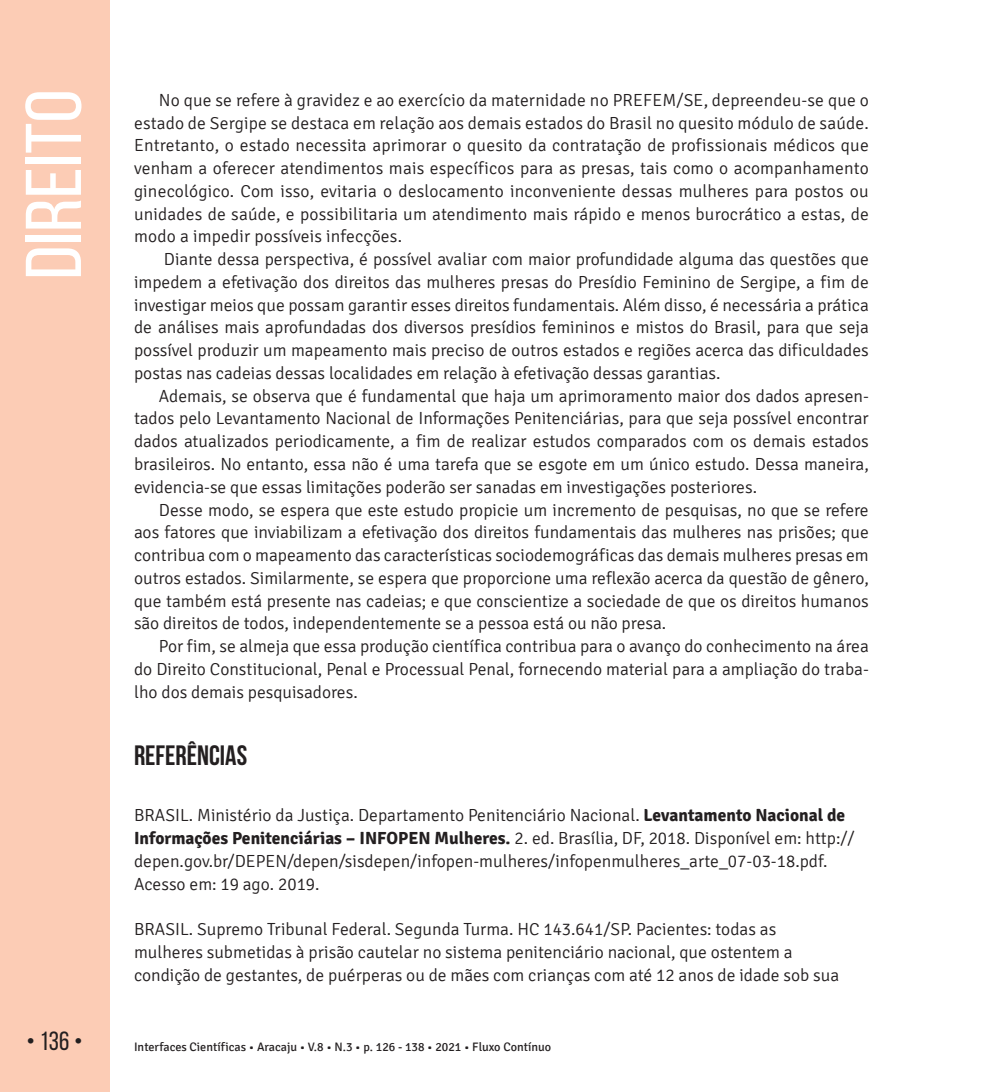
<style>
.page{position:relative;width:993px;height:1092px;background:#fff}
.page>*{position:absolute;margin:0;border:0;box-sizing:border-box;transform-origin:0 0}
.t1{font:78.75px "Bebas Neue";color:#fff;scale:1.09 1}
.t2{font:700 28px "Bebas Neue";color:#231f20}
.t3{font:26.25px "Bebas Neue";color:#231f20}
.t4{font:300 17.5px/22.8px "Signika";color:#231f20;text-align:justify}
.t5{font:12.25px "Signika";color:#231f20}
.s1{font-weight:700}
</style>
<div class="page">
<div style="left:0;top:0;width:109px;height:1091px;background:#fcccb5"></div>
<h1 class="t1" style="left:11px;top:279px;width:176px;rotate:-90deg">Direito</h1>
<p class="t4" style="left:134px;top:89px;width:736px;text-indent:25px">No que se refere à gravidez e ao exercício da maternidade no PREFEM/SE, depreendeu-se que o estado de Sergipe se destaca em relação aos demais estados do Brasil no quesito módulo de saúde.<br>Entretanto, o estado necessita aprimorar o quesito da contratação de profissionais médicos que venham a oferecer atendimentos mais específicos para as presas, tais como o acompanhamento ginecológico. Com isso, evitaria o deslocamento inconveniente dessas mulheres para postos ou unidades de saúde, e possibilitaria um atendimento mais rápido e menos burocrático a estas, de modo a impedir possíveis infecções.</p>
<p class="t4" style="left:134px;top:248px;width:736px;text-indent:30px">Diante dessa perspectiva, é possível avaliar com maior profundidade alguma das questões que impedem a efetivação dos direitos das mulheres presas do Presídio Feminino de Sergipe, a fim de investigar meios que possam garantir esses direitos fundamentais. Além disso, é necessária a prática de análises mais aprofundadas dos diversos presídios femininos e mistos do Brasil, para que seja possível produzir um mapeamento mais preciso de outros estados e regiões acerca das dificuldades postas nas cadeias dessas localidades em relação à efetivação dessas garantias.</p>
<p class="t4" style="left:134px;top:385px;width:736px;text-indent:25px">Ademais, se observa que é fundamental que haja um aprimoramento maior dos dados apresen&shy;tados pelo Levantamento Nacional de Informações Penitenciárias, para que seja possível encontrar dados atualizados periodicamente, a fim de realizar estudos comparados com os demais estados brasileiros. No entanto, essa não é uma tarefa que se esgote em um único estudo. Dessa maneira, evidencia-se que essas limitações poderão ser sanadas em investigações posteriores.</p>
<p class="t4" style="left:134px;top:498px;width:736px;text-indent:25px">Desse modo, se espera que este estudo propicie um incremento de pesquisas, no que se refere aos fatores que inviabilizam a efetivação dos direitos fundamentais das mulheres nas prisões; que contribua com o mapeamento das características sociodemográficas das demais mulheres presas em outros estados. Similarmente, se espera que proporcione uma reflexão acerca da questão de gênero, que também está presente nas cadeias; e que conscientize a sociedade de que os direitos humanos são direitos de todos, independentemente se a pessoa está ou não presa.</p>
<p class="t4" style="left:134px;top:635px;width:736px;text-indent:25px">Por fim, se almeja que essa produção científica contribua para o avanço do conhecimento na área do Direito Constitucional, Penal e Processual Penal, fornecendo material para a ampliação do traba&shy;lho dos demais pesquisadores.</p>
<h2 class="t2" style="left:134px;top:739px;width:115px">REFERÊNCIAS</h2>
<p class="t4" style="left:134px;top:804px;width:722px;text-align:left">BRASIL. Ministério da Justiça. Departamento Penitenciário Nacional. <span class="s1">Levantamento Nacional de Informações Penitenciárias – INFOPEN Mulheres.</span> 2. ed. Brasília, DF, 2018. Disponível em: http:// depen.gov.br/DEPEN/depen/sisdepen/infopen-mulheres/infopenmulheres_arte_07-03-18.pdf.<br>Acesso em: 19 ago. 2019.</p>
<p class="t4" style="left:134px;top:918px;width:706px;text-align:left">BRASIL. Supremo Tribunal Federal. Segunda Turma. HC 143.641/SP. Pacientes: todas as mulheres submetidas à prisão cautelar no sistema penitenciário nacional, que ostentem a condição de gestantes, de puérperas ou de mães com crianças com até 12 anos de idade sob sua</p>
<h3 class="t3" style="left:26px;top:1026px;width:58px">• 136 •</h3>
<p class="t5" style="left:134px;top:1040px;width:418px">Interfaces Científicas • Aracaju • V.8 • N.3 • p. 126 - 138 • 2021 • Fluxo Contínuo</p>
</div>
